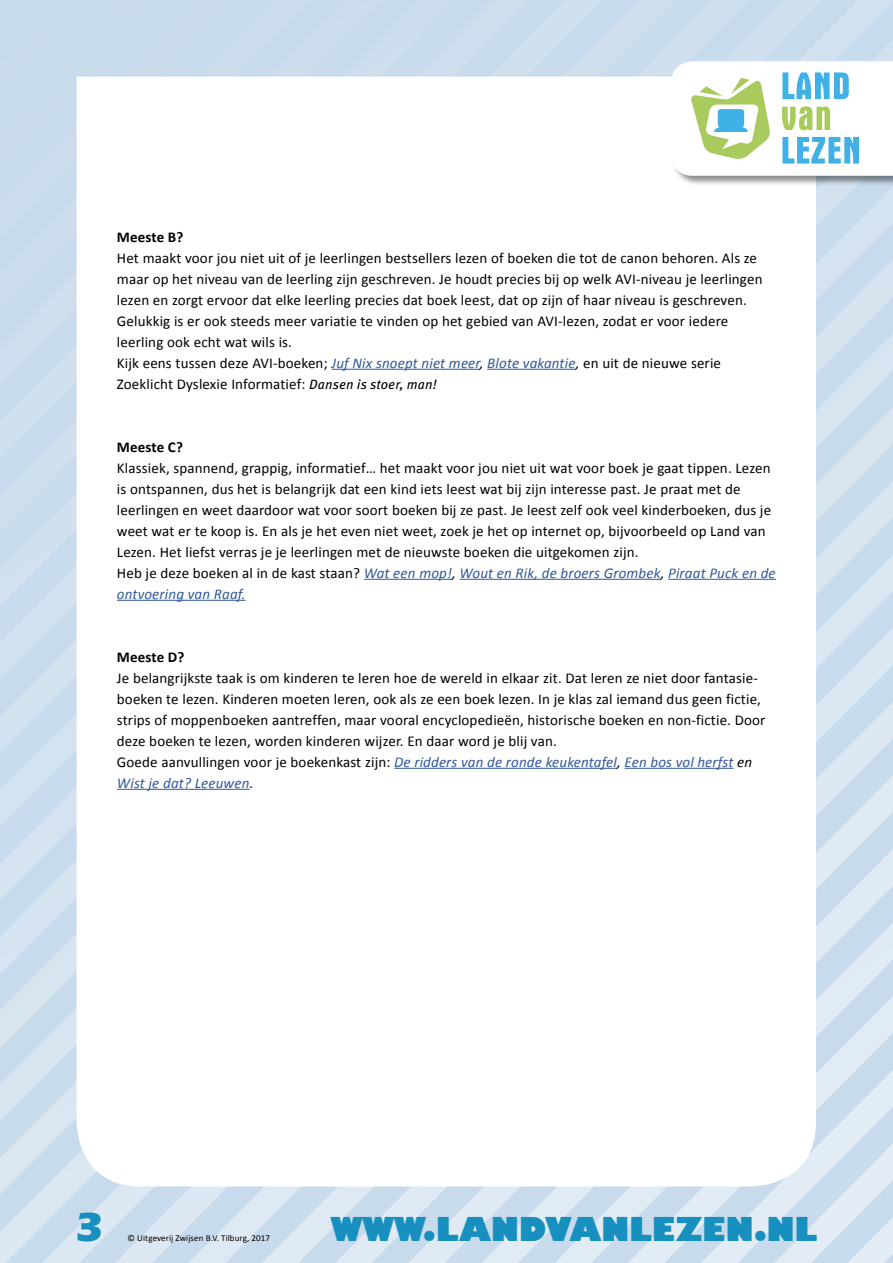
<style>
.page{position:relative;width:893px;height:1263px;background:#fff}
.page>*{position:absolute;margin:0;border:0;box-sizing:border-box;transform-origin:0 0}
.t1{font:700 42px "Eras IT Cby BT";color:#178fbf}
.t2{font:800 32.7px "Humanist 521 BT";color:#178fbf}
.t3{font:15px/21px "Calibri";letter-spacing:.01em;color:#000}
.t4{font:700 15px "Calibri";letter-spacing:.01em;color:#000}
.t5{font:9px "Calibri";letter-spacing:.01em;color:#000}
.s1{font-style:italic;color:#30589b}
.s2{font-style:italic}
.s3{font-family:"Meta OT";font-style:italic;font-size:13.5px}
</style>
<div class="page">
<img style="left:0;top:0;width:597px;height:619px">
<img style="left:543px;top:40px;width:77px;height:54px">
<img style="left:489px;top:94px;width:80px;height:55px">
<img style="left:435px;top:149px;width:82px;height:54px">
<img style="left:381px;top:203px;width:84px;height:55px">
<img style="left:327px;top:258px;width:87px;height:53px">
<img style="left:273px;top:311px;width:90px;height:55px">
<img style="left:219px;top:366px;width:92px;height:56px">
<img style="left:165px;top:420px;width:93px;height:56px">
<img style="left:111px;top:474px;width:93px;height:57px">
<img style="left:57px;top:529px;width:93px;height:56px">
<img style="left:4px;top:583px;width:92px;height:56px">
<div style="left:672px;top:0;width:72px;height:39px;background:#cadcec"></div>
<div style="left:620px;top:38px;width:91px;height:39px;background:#cfdfee"></div>
<img style="left:569px;top:90px;width:51px;height:51px">
<img style="left:517px;top:141px;width:80px;height:55px">
<img style="left:465px;top:194px;width:91px;height:54px">
<img style="left:414px;top:246px;width:90px;height:53px">
<img style="left:363px;top:297px;width:89px;height:55px">
<img style="left:311px;top:349px;width:90px;height:55px">
<img style="left:260px;top:402px;width:89px;height:53px">
<img style="left:208px;top:453px;width:90px;height:54px">
<img style="left:156px;top:505px;width:90px;height:54px">
<img style="left:105px;top:557px;width:90px;height:54px">
<img style="left:53px;top:609px;width:90px;height:52px">
<img style="left:1px;top:661px;width:76px;height:54px">
<img style="left:691px;top:39px;width:92px;height:22px">
<img style="left:585px;top:146px;width:12px;height:54px">
<img style="left:532px;top:200px;width:65px;height:55px">
<img style="left:479px;top:252px;width:92px;height:56px">
<img style="left:426px;top:306px;width:92px;height:55px">
<img style="left:373px;top:359px;width:92px;height:54px">
<img style="left:320px;top:413px;width:92px;height:52px">
<img style="left:267px;top:465px;width:92px;height:54px">
<img style="left:214px;top:519px;width:92px;height:53px">
<img style="left:161px;top:572px;width:91px;height:47px">
<img style="left:109px;top:626px;width:34px;height:35px">
<img style="left:55px;top:678px;width:22px;height:54px">
<img style="left:3px;top:732px;width:74px;height:53px">
<img style="left:0;top:785px;width:39px;height:37px">
<div style="left:785px;top:0;width:108px;height:61px;background:#cfdfee"></div>
<img style="left:572px;top:232px;width:25px;height:74px">
<img style="left:519px;top:286px;width:55px;height:73px">
<img style="left:466px;top:339px;width:55px;height:74px">
<img style="left:412px;top:393px;width:56px;height:74px">
<img style="left:359px;top:447px;width:55px;height:73px">
<img style="left:306px;top:500px;width:55px;height:74px">
<img style="left:252px;top:554px;width:56px;height:65px">
<img style="left:199px;top:607px;width:56px;height:12px">
<img style="left:39px;top:768px;width:38px;height:74px">
<img style="left:0;top:822px;width:41px;height:74px">
<img style="left:839px;top:39px;width:54px;height:22px">
<img style="left:572px;top:306px;width:25px;height:73px">
<img style="left:519px;top:359px;width:55px;height:74px">
<img style="left:466px;top:413px;width:55px;height:74px">
<img style="left:412px;top:467px;width:56px;height:73px">
<img style="left:359px;top:520px;width:55px;height:74px">
<img style="left:306px;top:574px;width:55px;height:45px">
<img style="left:39px;top:842px;width:38px;height:74px">
<div style="left:0;top:896px;width:41px;height:73px;background:#cfe0ee"></div>
<img style="left:816px;top:187px;width:23px;height:51px">
<img style="left:572px;top:379px;width:25px;height:74px">
<img style="left:519px;top:433px;width:55px;height:74px">
<img style="left:466px;top:487px;width:55px;height:73px">
<img style="left:412px;top:540px;width:56px;height:74px">
<img style="left:359px;top:594px;width:55px;height:25px">
<img style="left:39px;top:916px;width:38px;height:73px">
<img style="left:0;top:969px;width:41px;height:74px">
<img style="left:839px;top:187px;width:54px;height:73px">
<img style="left:816px;top:238px;width:25px;height:74px">
<img style="left:572px;top:453px;width:25px;height:74px">
<img style="left:519px;top:507px;width:55px;height:72px">
<img style="left:466px;top:560px;width:55px;height:59px">
<img style="left:412px;top:614px;width:56px;height:5px">
<img style="left:39px;top:989px;width:38px;height:74px">
<img style="left:0;top:1043px;width:41px;height:73px">
<img style="left:839px;top:260px;width:54px;height:73px">
<div style="left:816px;top:312px;width:25px;height:74px;background:#d0e0ee"></div>
<img style="left:572px;top:527px;width:54px;height:73px">
<img style="left:519px;top:580px;width:55px;height:39px">
<img style="left:39px;top:1063px;width:39px;height:73px">
<img style="left:0;top:1116px;width:41px;height:74px">
<img style="left:839px;top:333px;width:54px;height:74px">
<img style="left:816px;top:386px;width:25px;height:74px">
<img style="left:626px;top:578px;width:50px;height:1px">
<img style="left:572px;top:600px;width:25px;height:19px">
<img style="left:39px;top:1136px;width:53px;height:85px">
<img style="left:0;top:1190px;width:41px;height:73px">
<img style="left:838px;top:407px;width:55px;height:74px">
<img style="left:816px;top:460px;width:24px;height:72px">
<img style="left:138px;top:1186px;width:16px;height:19px">
<img style="left:82px;top:1166px;width:56px;height:93px">
<img style="left:29px;top:1221px;width:55px;height:42px">
<img style="left:839px;top:481px;width:54px;height:73px">
<img style="left:816px;top:532px;width:26px;height:73px">
<img style="left:209px;top:1186px;width:17px;height:21px">
<img style="left:154px;top:1186px;width:55px;height:74px">
<img style="left:103px;top:1221px;width:54px;height:42px">
<img style="left:841px;top:554px;width:52px;height:74px">
<img style="left:816px;top:605px;width:27px;height:23px">
<img style="left:226px;top:1186px;width:23px;height:76px">
<img style="left:176px;top:1223px;width:52px;height:40px">
<img style="left:249px;top:628px;width:644px;height:635px">
<img style="left:322px;top:702px;width:571px;height:561px">
<img style="left:395px;top:775px;width:498px;height:488px">
<img style="left:469px;top:849px;width:424px;height:414px">
<img style="left:542px;top:922px;width:351px;height:341px">
<img style="left:615px;top:996px;width:278px;height:267px">
<img style="left:688px;top:1070px;width:205px;height:193px">
<img style="left:761px;top:1143px;width:132px;height:120px">
<img style="left:835px;top:1217px;width:58px;height:46px">
<img style="left:0;top:0;width:102px;height:104px">
<img style="left:0;top:0;width:31px;height:31px">
<div style="left:671px;top:61px;width:222px;height:126px;background:#000;opacity:.45"></div>
<svg style="left:671px;top:61px;width:222px;height:115px"></svg>
<hr style="left:331px;top:369px;width:149px;height:1px;background:#30589b">
<hr style="left:487px;top:369px;width:89px;height:1px;background:#30589b">
<hr style="left:364px;top:579px;width:88px;height:1px;background:#30589b">
<hr style="left:460px;top:579px;width:201px;height:1px;background:#30589b">
<hr style="left:668px;top:579px;width:108px;height:1px;background:#30589b">
<hr style="left:117px;top:600px;width:129px;height:1px;background:#30589b">
<hr style="left:394px;top:768px;width:223px;height:1px;background:#30589b">
<hr style="left:625px;top:768px;width:109px;height:1px;background:#30589b">
<hr style="left:117px;top:789px;width:133px;height:1px;background:#30589b">
<p class="t4" style="left:117px;top:227px;width:68px">Meeste B?</p>
<p class="t3" style="left:117px;top:247px;width:647px">Het maakt voor jou niet uit of je leerlingen bestsellers lezen of boeken die tot de canon behoren. Als ze maar op het niveau van de leerling zijn geschreven. Je houdt precies bij op welk AVI-niveau je leerlingen lezen en zorgt ervoor dat elke leerling precies dat boek leest, dat op zijn of haar niveau is geschreven.<br>Gelukkig is er ook steeds meer variatie te vinden op het gebied van AVI-lezen, zodat er voor iedere leerling ook echt wat wils is.<br>Kijk eens tussen deze AVI-boeken; <span class="s1">Juf Nix snoept niet meer</span><span class="s2">,</span> <span class="s1">Blote vakantie</span><span class="s2">,</span> en uit de nieuwe serie Zoeklicht Dyslexie Informatief: <span class="s3">Dansen is stoer, man!</span></p>
<p class="t4" style="left:117px;top:437px;width:68px">Meeste C?</p>
<p class="t3" style="left:117px;top:457px;width:660px">Klassiek, spannend, grappig, informatief… het maakt voor jou niet uit wat voor boek je gaat tippen. Lezen is ontspannen, dus het is belangrijk dat een kind iets leest wat bij zijn interesse past. Je praat met de leerlingen en weet daardoor wat voor soort boeken bij ze past. Je leest zelf ook veel kinderboeken, dus je weet wat er te koop is. En als je het even niet weet, zoek je het op internet op, bijvoorbeeld op Land van Lezen. Het liefst verras je je leerlingen met de nieuwste boeken die uitgekomen zijn.<br>Heb je deze boeken al in de kast staan? <span class="s1">Wat een mop!</span><span class="s2">,</span> <span class="s1">Wout en Rik, de broers Grombek</span><span class="s2">,</span> <span class="s1">Piraat Puck en de ontvoering van Raaf.</span></p>
<p class="t4" style="left:117px;top:647px;width:69px">Meeste D?</p>
<p class="t3" style="left:117px;top:667px;width:650px">Je belangrijkste taak is om kinderen te leren hoe de wereld in elkaar zit. Dat leren ze niet door fantasie&shy;boeken te lezen. Kinderen moeten leren, ook als ze een boek lezen. In je klas zal iemand dus geen fictie, strips of moppenboeken aantreffen, maar vooral encyclopedieën, historische boeken en non-fictie. Door deze boeken te lezen, worden kinderen wijzer. En daar word je blij van.<br>Goede aanvullingen voor je boekenkast zijn: <span class="s1">De ridders van de ronde keukentafel</span><span class="s2">,</span> <span class="s1">Een bos vol herfst</span> <span class="s2">en </span><span class="s1">Wist je dat? Leeuwen</span><span class="s2">.</span></p>
<h1 class="t1" style="left:77px;top:1201px;width:28px">3</h1>
<p class="t5" style="left:128px;top:1232px;width:144px">© Uitgeverij Zwijsen B.V. Tilburg, 2017</p>
<h2 class="t2" style="left:331px;top:1208px;width:488px">WWW.LANDVANLEZEN.NL</h2>
</div>
